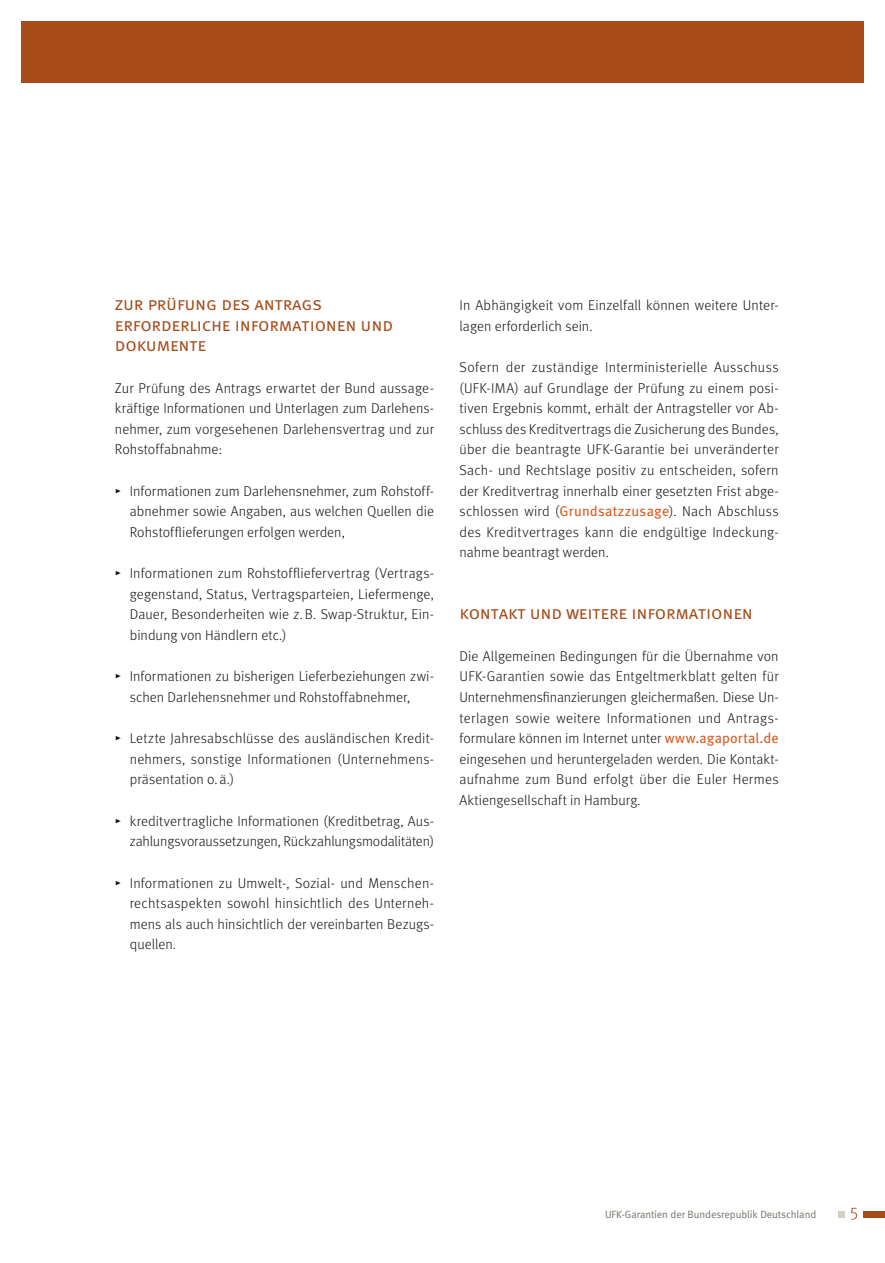
<style>
.page{position:relative;width:885px;height:1263px;background:#fff}
.page>*{position:absolute;margin:0;border:0;box-sizing:border-box;transform-origin:0 0}
.t1{font:18.3px/20.5px "Meta Normal Caps";letter-spacing:-.01em;color:#a64a17}
.t2{font:17.25px "Meta Light LF";color:#a64a17}
.t3{font:300 14.25px/20.5px "Meta";letter-spacing:.01em;color:#141415;text-align:justify}
.t4{font:10.5px "Meta Normal";letter-spacing:-.005em;color:#747067}
.s1{font-family:"Meta Light Expert";font-weight:400}
.s2{font-weight:400;color:#d95c22}
</style>
<div class="page">
<div style="left:21px;top:21px;width:842px;height:62px;background:#a64a17"></div>
<div style="left:863px;top:1211px;width:21px;height:7px;background:#a64a17"></div>
<div style="left:837px;top:1211px;width:7px;height:7px;background:#d4cec2"></div>
<p class="t1" style="left:115px;top:293px;width:280px">zur prüfung des antrags erforderliche informationen und dokumente</p>
<p class="t3" style="left:115px;top:377px;width:320px">Zur Prüfung des Antrags erwartet der Bund aussage&shy;kräftige Informationen und Unterlagen zum Darlehens&shy;nehmer, zum vorgesehenen Darlehensvertrag und zur Rohstoffabnahme:</p>
<p class="t3" style="left:130px;top:480px;width:306px;text-indent:-15px"><span class="s1">@</span> Informationen zum Darlehensnehmer, zum Rohstoff&shy;abnehmer sowie Angaben, aus welchen Quellen die Rohstofflieferungen erfolgen werden,</p>
<p class="t3" style="left:130px;top:563px;width:306px;text-indent:-15px"><span class="s1">@</span> Informationen zum Rohstoffliefervertrag (Vertrags&shy;gegenstand, Status, Vertragsparteien, Liefermenge, Dauer, Besonderheiten wie z.B. Swap-Struktur, Ein&shy;bindung von Händlern etc.)</p>
<p class="t3" style="left:130px;top:666px;width:306px;text-indent:-15px"><span class="s1">@</span> Informationen zu bisherigen Lieferbeziehungen zwi&shy;schen Darlehensnehmer und Rohstoffabnehmer,</p>
<p class="t3" style="left:130px;top:728px;width:306px;text-indent:-15px"><span class="s1">@</span> Letzte Jahresabschlüsse des ausländischen Kredit&shy;nehmers, sonstige Informationen (Unternehmens&shy;präsentation o. ä.)</p>
<p class="t3" style="left:115px;top:810px;width:320px;text-align:right"><span class="s1">@</span> kreditvertragliche Informationen (Kreditbetrag, Aus&shy;zahlungsvoraussetzungen, Rückzahlungsmodalitäten)</p>
<p class="t3" style="left:130px;top:872px;width:306px;text-indent:-15px"><span class="s1">@</span> Informationen zu Umwelt-, Sozial- und Menschen&shy;rechtsaspekten sowohl hinsichtlich des Unterneh&shy;mens als auch hinsichtlich der vereinbarten Bezugs&shy;quellen.</p>
<p class="t3" style="left:459px;top:295px;width:319px">In Abhängigkeit vom Einzelfall können weitere Unter&shy;lagen erforderlich sein.</p>
<p class="t3" style="left:459px;top:357px;width:320px;text-align:left">Sofern der zuständige Interministerielle Ausschuss (UFK-IMA) auf Grundlage der Prüfung zu einem posi&shy;tiven Ergebnis kommt, erhält der Antragsteller vor Ab-- schluss des Kreditvertrags die Zusicherung des Bundes, über die beantragte UFK-Garantie bei unveränderter Sach- und Rechtslage positiv zu entscheiden, sofern der Kreditvertrag innerhalb einer gesetzten Frist abge&shy;schlossen wird (<span class="s2">Grundsatzzusage</span>). Nach Abschluss des Kreditvertrages kann die endgültige Indeckung&shy;nahme beantragt werden.</p>
<p class="t1" style="left:459px;top:603px;width:295px">kontakt und weitere informationen</p>
<p class="t3" style="left:459px;top:645px;width:320px;text-align:left">Die Allgemeinen Bedingungen für die Übernahme von UFK-Garantien sowie das Entgeltmerkblatt gelten für Unternehmensfinanzierungen gleichermaßen. Diese Un---- terlagen sowie weitere Informationen und Antrags&shy;formulare können im Internet unter <span class="s2">www.agaportal.de </span>eingesehen und heruntergeladen werden. Die Kontakt&shy;aufnahme zum Bund erfolgt über die Euler Hermes Aktiengesellschaft in Hamburg.</p>
<p class="t4" style="left:605px;top:1208px;width:212px">UFK-Garantien der Bundesrepublik Deutschland</p>
<p class="t2" style="left:849px;top:1203px;width:10px">5</p>
</div>
